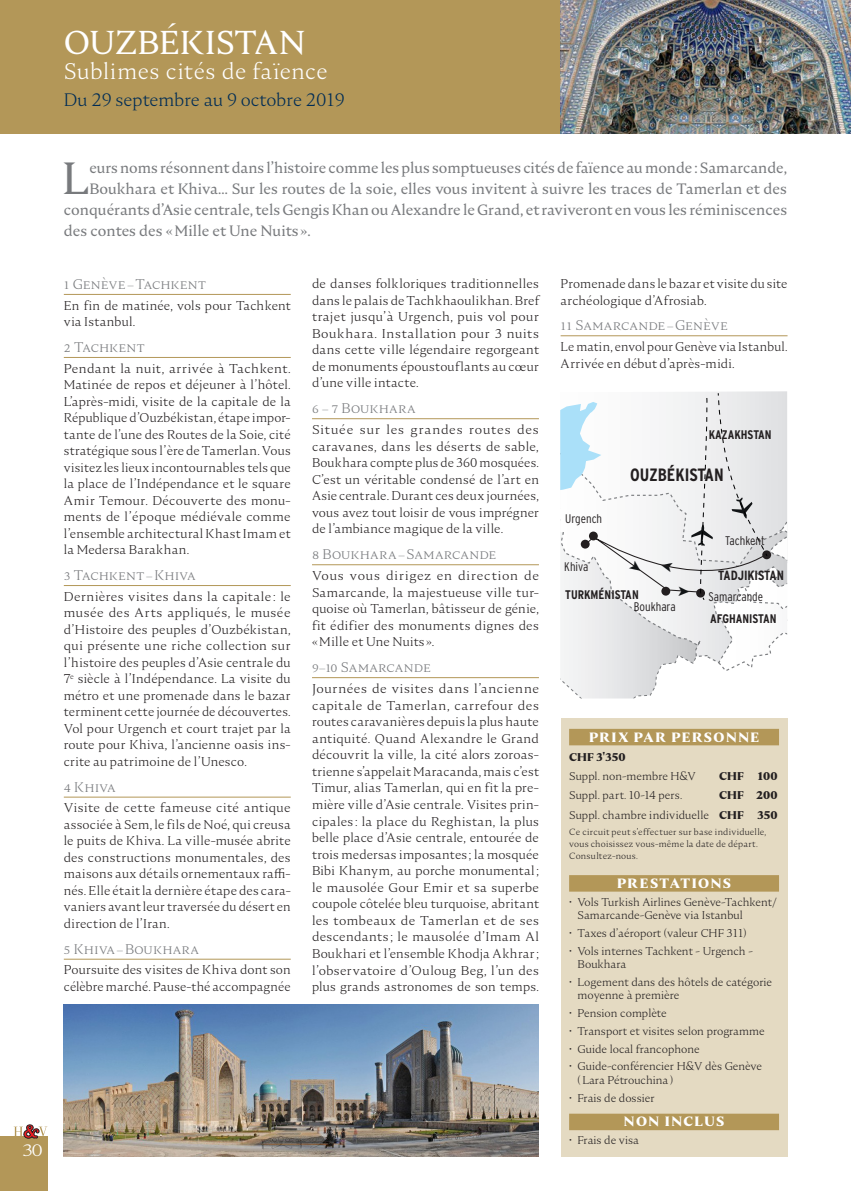
<style>
.page{position:relative;width:851px;height:1191px;background:#fff}
.page>*{position:absolute;margin:0;border:0;box-sizing:border-box;transform-origin:0 0}
.t1{font:45px "Nocturne Serif";color:#787a7d}
.t2{font:33px "Nocturne Serif";letter-spacing:-.005em;color:#fff}
.t3{font:300 22.5px "Nocturne Serif";color:#fff}
.t4{font:300 18px "Nocturne Serif";color:#002c55}
.t5{font:700 condensed 17.85px "Interstate";color:#231f20}
.t6{font:300 16.5px "Nocturne Serif";color:#fff;scale:1.2 1}
.t7{font:15px "Nocturne Serif";color:#787a7d}
.t8{font:300 13.95px "Nocturne Serif";letter-spacing:.025em;color:#787a7d}
.t9{font:300 13.95px "Nocturne Serif";letter-spacing:.045em;color:#787a7d}
.t10{font:300 13.95px "Nocturne Serif";color:#787a7d}
.t11{font:700 13.5px "Nocturne Serif";letter-spacing:.11em;color:#fff}
.t12{font:700 condensed 13.35px "Interstate";color:#231f20}
.t13{font:300 12.75px/16.5px "Nocturne Serif";letter-spacing:.015em;color:#231f20}
.t14{font:300 12.75px/16.5px "Nocturne Serif";letter-spacing:.015em;color:#231f20;text-align:justify;scale:1.04 1}
.t15{font:300 condensed 12.45px "Interstate";color:#231f20}
.t16{font:700 condensed 12.45px "Interstate";color:#231f20}
.t17{font:300 11.25px/13.5px "Nocturne Serif";color:#231f20}
.t18{font:700 11.25px "Nocturne Serif";letter-spacing:.01em;color:#231f20}
.t19{font:300 9px/12px "Nocturne Serif";letter-spacing:.025em;color:#231f20}
.s1{font-weight:700}
</style>
<div class="page">
<div style="left:0;top:0;width:670px;height:134px;background:#b39758"></div>
<img style="left:560px;top:0;width:290px;height:134px">
<hr style="left:64px;top:294px;width:227px;height:1px;background:#b39758">
<hr style="left:64px;top:357px;width:227px;height:1px;background:#b39758">
<hr style="left:64px;top:585px;width:227px;height:1px;background:#b39758">
<hr style="left:64px;top:796px;width:227px;height:1px;background:#b39758">
<hr style="left:64px;top:958px;width:227px;height:1px;background:#b39758">
<hr style="left:312px;top:418px;width:227px;height:1px;background:#b39758">
<hr style="left:312px;top:564px;width:227px;height:1px;background:#b39758">
<hr style="left:312px;top:677px;width:227px;height:1px;background:#b39758">
<div style="left:560px;top:718px;width:227px;height:439px;background:#e4dac2"></div>
<div style="left:569px;top:729px;width:209px;height:16px;background:#b39758"></div>
<div style="left:569px;top:875px;width:209px;height:16px;background:#b39758"></div>
<div style="left:569px;top:1113px;width:209px;height:17px;background:#b39758"></div>
<hr style="left:560px;top:335px;width:227px;height:1px;background:#b39758">
<img style="left:64px;top:1004px;width:475px;height:153px">
<div style="left:0;top:1136px;width:47px;height:55px;background:#b39758"></div>
<svg style="left:14px;top:1124px;width:33px;height:14px"></svg>
<svg style="left:560px;top:392px;width:227px;height:306px"></svg>
<p class="t6" style="left:22px;top:1139px;width:19px">30</p>
<h2 class="t2" style="left:64px;top:20px;width:243px">OUZBÉKISTAN</h2>
<h3 class="t3" style="left:64px;top:57px;width:265px">Sublimes cités de faïence</h3>
<h3 class="t4" style="left:64px;top:88px;width:282px">Du 29 septembre au 9 octobre 2019</h3>
<h1 class="t1" style="left:62px;top:149px;width:29px">L</h1>
<p class="t7" style="left:89px;top:158px;width:699px">eurs noms résonnent dans l’histoire comme les plus somptueuses cités de faïence au monde : Samarcande,</p>
<p class="t7" style="left:89px;top:179px;width:699px">Boukhara et Khiva… Sur les routes de la soie, elles vous invitent à suivre les traces de Tamerlan et des</p>
<p class="t7" style="left:64px;top:200px;width:724px">conquérants d’Asie centrale, tels Gengis Khan ou Alexandre le Grand, et raviveront en vous les réminiscences</p>
<p class="t7" style="left:64px;top:221px;width:248px">des contes des «Mille et Une Nuits ».</p>
<p class="t8" style="left:64px;top:275px;width:144px">1 Genève–Tachkent</p>
<p class="t13" style="left:64px;top:297px;width:228px">En fin de matinée, vols pour Tachkent via Istanbul.</p>
<p class="t8" style="left:64px;top:338px;width:82px">2 Tachkent</p>
<p class="t13" style="left:64px;top:360px;width:228px;text-align:justify">Pendant la nuit, arrivée à Tachkent.<br>Matinée de repos et déjeuner à l’hôtel.<br>L’après-midi, visite de la capitale de la République d’Ouzbékistan, étape impor&shy;tante de l’une des Routes de la Soie, cité stratégique sous l’ère de Tamerlan. Vous visitez les lieux incontournables tels que la place de l’Indépendance et le square Amir Temour. Découverte des monu&shy;ments de l’époque médiévale comme l’ensemble architectural Khast Imam et la Medersa Barakhan.</p>
<p class="t8" style="left:64px;top:566px;width:133px">3 Tachkent–Khiva</p>
<p class="t13" style="left:64px;top:588px;width:228px;text-align:justify">Dernières visites dans la capitale : le musée des Arts appliqués, le musée d’Histoire des peuples d’Ouzbékistan, qui présente une riche collection sur l’histoire des peuples d’Asie centrale du 7<sup>e</sup> siècle à l’Indépendance. La visite du métro et une promenade dans le bazar terminent cette journée de découvertes.<br>Vol pour Urgench et court trajet par la route pour Khiva, l’ancienne oasis ins&shy;crite au patrimoine de l’Unesco.</p>
<p class="t8" style="left:64px;top:777px;width:53px">4 Khiva</p>
<p class="t13" style="left:64px;top:799px;width:228px;text-align:justify">Visite de cette fameuse cité antique associée à Sem, le fils de Noé, qui creusa le puits de Khiva. La ville-musée abrite des constructions monumentales, des maisons aux détails ornementaux raffi&shy;nés. Elle était la dernière étape des cara&shy;vaniers avant leur traversée du désert en direction de l’Iran.</p>
<p class="t9" style="left:64px;top:939px;width:137px">5 Khiva–Boukhara</p>
<p class="t13" style="left:64px;top:961px;width:228px">Poursuite des visites de Khiva dont son célèbre marché. Pause-thé accompagnée</p>
<p class="t13" style="left:312px;top:275px;width:228px;text-align:justify">de danses folkloriques traditionnelles dans le palais de Tachkhaoulikhan. Bref trajet jusqu’à Urgench, puis vol pour Boukhara. Installation pour 3 nuits dans cette ville légendaire regorgeant de monuments époustouflants au cœur d’une ville intacte.</p>
<p class="t9" style="left:312px;top:399px;width:105px">6 – 7 Boukhara</p>
<p class="t14" style="left:312px;top:421px;width:220px">Située sur les grandes routes des caravanes, dans les déserts de sable, Boukhara compte plus de 360 mosquées.<br>C’est un véritable condensé de l’art en Asie centrale. Durant ces deux journées, vous avez tout loisir de vous imprégner de l’ambiance magique de la ville.</p>
<p class="t8" style="left:312px;top:545px;width:186px">8 Boukhara–Samarcande</p>
<p class="t14" style="left:312px;top:567px;width:220px">Vous vous dirigez en direction de Samarcande, la majestueuse ville tur&shy;quoise où Tamerlan, bâtisseur de génie, fit édifier des monuments dignes des «Mille et Une Nuits».</p>
<p class="t10" style="left:312px;top:658px;width:120px">9–10 Samarcande</p>
<p class="t14" style="left:312px;top:680px;width:220px">Journées de visites dans l’ancienne capitale de Tamerlan, carrefour des routes caravanières depuis la plus haute antiquité. Quand Alexandre le Grand découvrit la ville, la cité alors zoroas&shy;trienne s’appelait Maracanda, mais c’est Timur, alias Tamerlan, qui en fit la pre&shy;mière ville d’Asie centrale. Visites prin&shy;cipales : la place du Reghistan, la plus belle place d’Asie centrale, entourée de trois medersas imposantes ; la mosquée Bibi Khanym, au porche monumental; le mausolée Gour Emir et sa superbe coupole côtelée bleu turquoise, abritant les tombeaux de Tamerlan et de ses descendants ; le mausolée d’Imam Al Boukhari et l’ensemble Khodja Akhrar; l’observatoire d’Ouloug Beg, l’un des plus grands astronomes de son temps.</p>
<p class="t13" style="left:560px;top:275px;width:228px">Promenade dans le bazar et visite du site archéologique d’Afrosiab.</p>
<p class="t8" style="left:560px;top:316px;width:169px">11 Samarcande–Genève</p>
<p class="t13" style="left:560px;top:338px;width:228px">Le matin, envol pour Genève via Istanbul.<br>Arrivée en début d’après-midi.</p>
<p class="t16" style="left:708px;top:427px;width:65px">KAZAKHSTAN</p>
<p class="t15" style="left:565px;top:511px;width:38px">Urgench</p>
<p class="t15" style="left:564px;top:559px;width:26px">Khiva</p>
<h3 class="t5" style="left:630px;top:465px;width:95px">OUZBÉKISTAN</h3>
<p class="t15" style="left:725px;top:533px;width:41px">Tachkent</p>
<p class="t12" style="left:718px;top:568px;width:67px">TADJIKISTAN</p>
<p class="t16" style="left:565px;top:587px;width:75px">TURKMÉNISTAN</p>
<p class="t15" style="left:633px;top:599px;width:43px">Boukhara</p>
<p class="t15" style="left:708px;top:589px;width:56px">Samarcande</p>
<p class="t16" style="left:710px;top:611px;width:68px">AFGHANISTAN</p>
<p class="t11" style="left:589px;top:728px;width:172px">PRIX PAR PERSONNE</p>
<p class="t18" style="left:569px;top:749px;width:58px">CHF 3'350</p>
<p class="t17" style="left:569px;top:769px;width:128px">Suppl. non-membre H&amp;V</p>
<p class="t18" style="left:719px;top:769px;width:60px">CHF 100</p>
<p class="t17" style="left:569px;top:788px;width:115px">Suppl. part. 10-14 pers.</p>
<p class="t17" style="left:569px;top:786px;width:210px;line-height:19.2px;text-align:right"><span class="s1">CHF 200<br></span>Suppl. chambre individuelle <span class="s1">CHF 350</span></p>
<p class="t19" style="left:569px;top:825px;width:199px">Ce circuit peut s’effectuer sur base individuelle, vous choisissez vous-même la date de départ.<br>Consultez-nous.</p>
<p class="t11" style="left:617px;top:874px;width:115px">PRESTATIONS</p>
<p class="t17" style="left:577px;top:895px;width:201px;text-indent:-9px">• Vols Turkish Airlines Genève-Tachkent/<br>Samarcande-Genève via Istanbul</p>
<p class="t17" style="left:569px;top:926px;width:179px">• Taxes d’aéroport (valeur CHF 311)</p>
<p class="t17" style="left:577px;top:944px;width:177px;text-indent:-9px">• Vols internes Tachkent - Urgench -<br>Boukhara</p>
<p class="t17" style="left:577px;top:975px;width:196px;text-indent:-9px">• Logement dans des hôtels de catégorie moyenne à première</p>
<p class="t17" style="left:569px;top:1006px;width:99px">• Pension complète</p>
<p class="t17" style="left:569px;top:1024px;width:197px">• Transport et visites selon programme</p>
<p class="t17" style="left:569px;top:1042px;width:132px">• Guide local francophone</p>
<p class="t17" style="left:577px;top:1059px;width:186px;text-indent:-9px">• Guide-conférencier H&amp;V dès Genève (Lara Pétrouchina)</p>
<p class="t17" style="left:569px;top:1091px;width:87px">• Frais de dossier</p>
<p class="t11" style="left:623px;top:1113px;width:102px">NON INCLUS</p>
<p class="t17" style="left:569px;top:1133px;width:71px">• Frais de visa</p>
</div>
